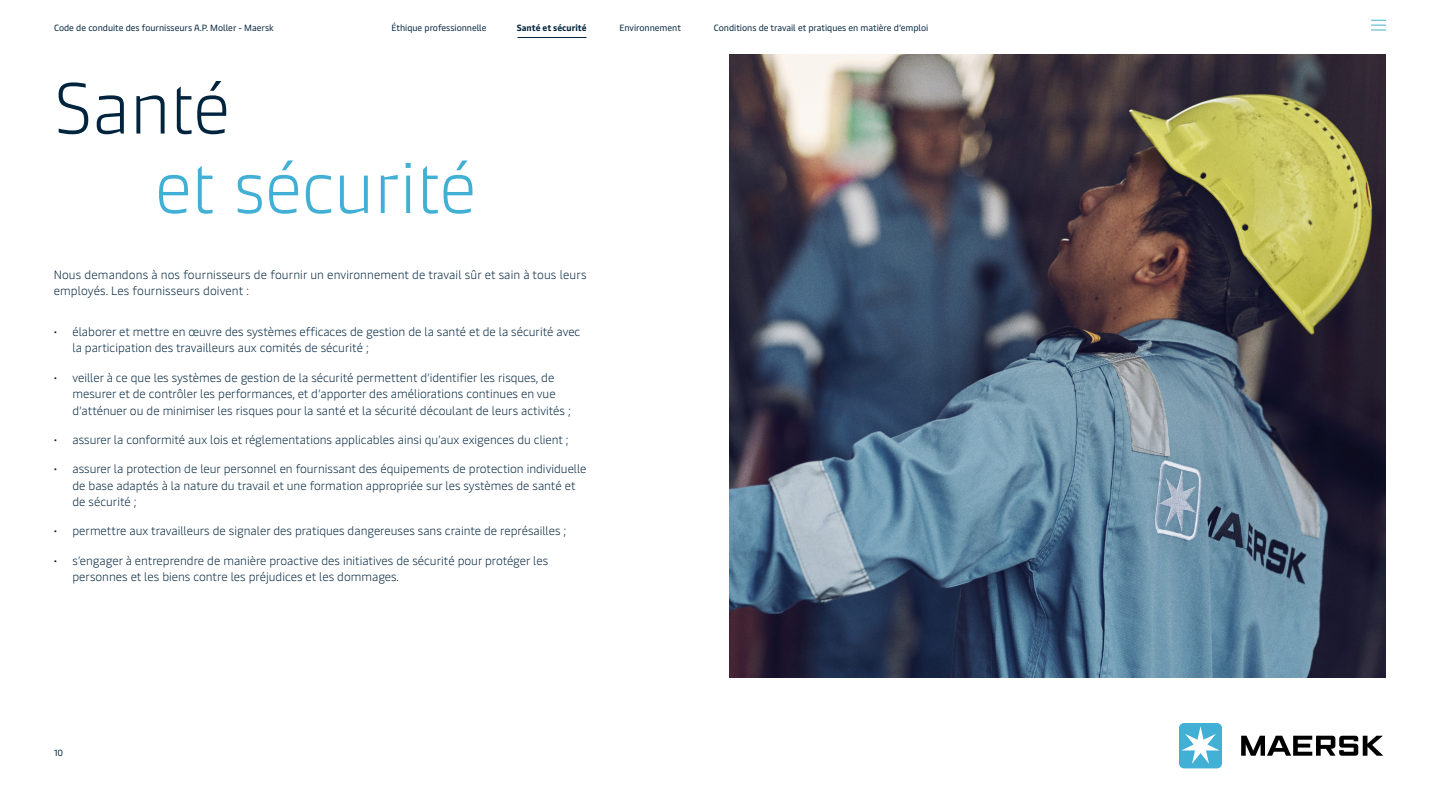
<style>
.page{position:relative;width:1440px;height:810px;background:#fff}
.page>*{position:absolute;margin:0;border:0;box-sizing:border-box;transform-origin:0 0}
.t1{font:300 72px "Maersk Headline";color:#42b0d5}
.t2{font:300 72px "Maersk Headline";letter-spacing:-.005em;color:#00243d}
.t3{font:300 12px/16.5px "Maersk Text";color:#00243d}
.t4{font:9px "Maersk Text";color:#00243d}
.t5{font:700 9px "Maersk Text";color:#00243d}
</style>
<div class="page">
<hr style="left:518px;top:37px;width:68px;height:1px;background:#00243d">
<img style="left:729px;top:54px;width:657px;height:624px">
<svg style="left:1241px;top:736px;width:142px;height:20px"></svg>
<div style="left:1179px;top:723px;width:43px;height:45px;background:#42b0d5;border-radius:5px"></div>
<svg style="left:1181px;top:726px;width:39px;height:38px"></svg>
<svg style="left:1371px;top:20px;width:15px;height:11px"></svg>
<p class="t4" style="left:54px;top:20px;width:221px">Code de conduite des fournisseurs A.P. Moller - Maersk</p>
<p class="t4" style="left:392px;top:20px;width:97px">Éthique professionnelle</p>
<p class="t5" style="left:517px;top:20px;width:71px">Santé et sécurité</p>
<p class="t4" style="left:619px;top:20px;width:63px">Environnement</p>
<p class="t4" style="left:714px;top:20px;width:216px">Conditions de travail et pratiques en matière d’emploi</p>
<h1 class="t2" style="left:55px;top:52px;width:177px">Santé</h1>
<h1 class="t1" style="left:155px;top:131px;width:323px">et sécurité</h1>
<p class="t3" style="left:54px;top:265px;width:534px">Nous demandons à nos fournisseurs de fournir un environnement de travail sûr et sain à tous leurs employés. Les fournisseurs doivent :</p>
<p class="t3" style="left:72px;top:322px;width:509px;text-indent:-19px">• élaborer et mettre en œuvre des systèmes efficaces de gestion de la santé et de la sécurité avec la participation des travailleurs aux comités de sécurité ;</p>
<p class="t3" style="left:72px;top:367px;width:500px;text-indent:-19px">• veiller à ce que les systèmes de gestion de la sécurité permettent d’identifier les risques, de mesurer et de contrôler les performances, et d’apporter des améliorations continues en vue d’atténuer ou de minimiser les risques pour la santé et la sécurité découlant de leurs activités ;</p>
<p class="t3" style="left:54px;top:430px;width:517px">• assurer la conformité aux lois et réglementations applicables ainsi qu’aux exigences du client ;</p>
<p class="t3" style="left:72px;top:459px;width:516px;text-indent:-19px">• assurer la protection de leur personnel en fournissant des équipements de protection individuelle de base adaptés à la nature du travail et une formation appropriée sur les systèmes de santé et de sécurité ;</p>
<p class="t3" style="left:54px;top:521px;width:514px">• permettre aux travailleurs de signaler des pratiques dangereuses sans crainte de représailles ;</p>
<p class="t3" style="left:72px;top:550px;width:477px;text-indent:-19px">• s’engager à entreprendre de manière proactive des initiatives de sécurité pour protéger les personnes et les biens contre les préjudices et les dommages.</p>
<p class="t4" style="left:54px;top:745px;width:11px">10</p>
</div>
